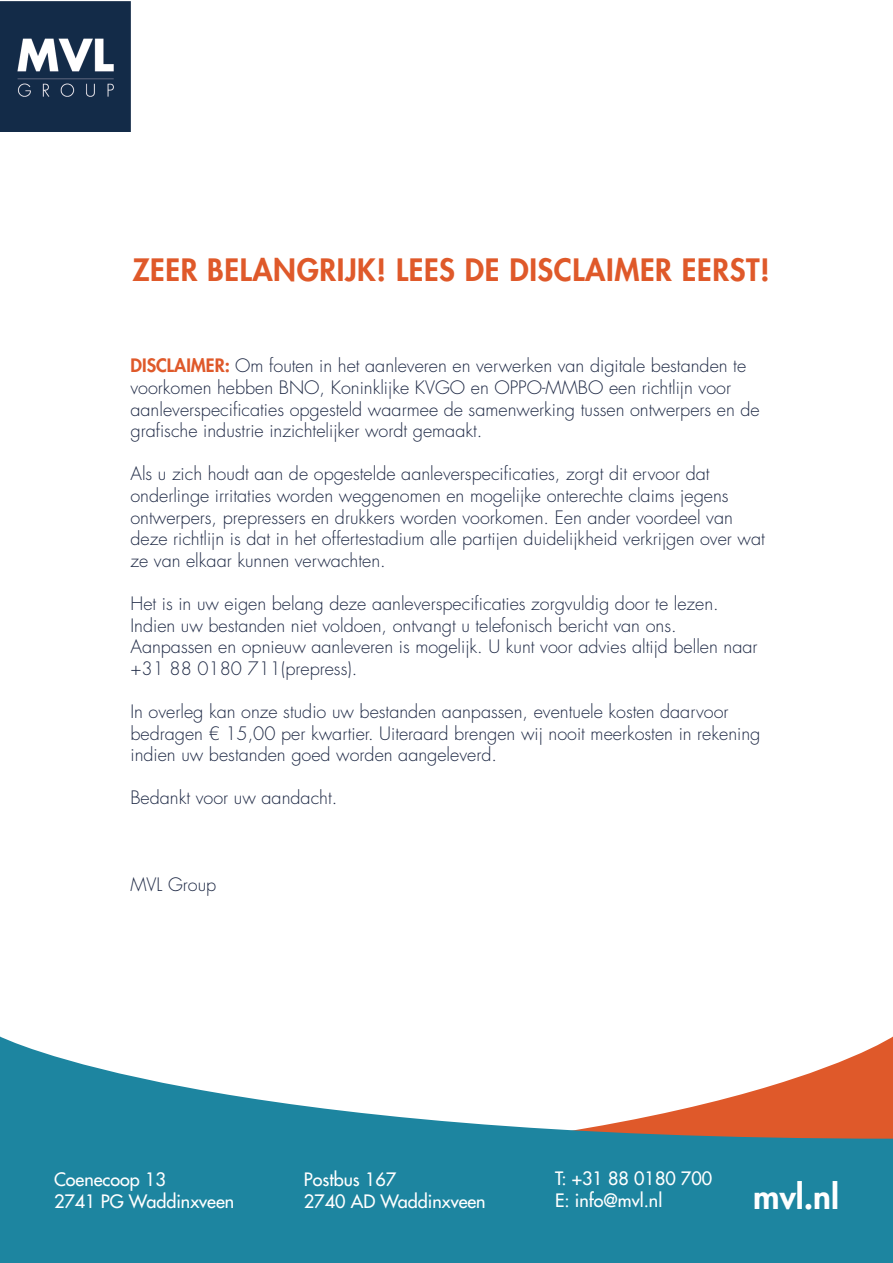
<style>
.page{position:relative;width:893px;height:1263px;background:#fff}
.page>*{position:absolute;margin:0;border:0;box-sizing:border-box;transform-origin:0 0}
.t1{font:800 33px "Futura Std";color:#fff}
.t2{font:800 30px "Futura Std";letter-spacing:.02em;color:#df592a}
.t3{font:300 18px/21.6px "Futura Std";color:#1e2945}
.t4{font:500 18px/21.6px "Futura Std";color:#fff}
.s1{font-weight:800;color:#df592a}
</style>
<div class="page">
<img style="left:0;top:1px;width:130px;height:131px">
<svg style="left:0;top:1036px;width:893px;height:227px;fill:#1d85a0"></svg>
<h2 class="t2" style="left:132px;top:251px;width:639px">ZEER BELANGRIJK! LEES DE DISCLAIMER EERST!</h2>
<p class="t3" style="left:130px;top:356px;width:631px"><span class="s1">DISCLAIMER:</span> Om fouten in het aanleveren en verwerken van digitale bestanden te voorkomen hebben BNO, Koninklijke KVGO en OPPO-MMBO een richtlijn voor aanleverspecificaties opgesteld waarmee de samenwerking tussen ontwerpers en de grafische industrie inzichtelijker wordt gemaakt.</p>
<p class="t3" style="left:130px;top:464px;width:636px">Als u zich houdt aan de opgestelde aanleverspecificaties, zorgt dit ervoor dat onderlinge irritaties worden weggenomen en mogelijke onterechte claims jegens ontwerpers, prepressers en drukkers worden voorkomen. Een ander voordeel van deze richtlijn is dat in het offertestadium alle partijen duidelijkheid verkrijgen over wat ze van elkaar kunnen verwachten.</p>
<p class="t3" style="left:130px;top:593px;width:629px">Het is in uw eigen belang deze aanleverspecificaties zorgvuldig door te lezen.<br>Indien uw bestanden niet voldoen, ontvangt u telefonisch bericht van ons.<br>Aanpassen en opnieuw aanleveren is mogelijk. U kunt voor advies altijd bellen naar +31 88 0180 711(prepress).</p>
<p class="t3" style="left:130px;top:701px;width:631px">In overleg kan onze studio uw bestanden aanpassen, eventuele kosten daarvoor bedragen € 15,00 per kwartier. Uiteraard brengen wij nooit meerkosten in rekening indien uw bestanden goed worden aangeleverd.</p>
<p class="t3" style="left:130px;top:788px;width:208px">Bedankt voor uw aandacht.</p>
<p class="t3" style="left:130px;top:874px;width:87px">MVL Group</p>
<p class="t4" style="left:54px;top:1169px;width:182px">Coenecoop 13<br>2741 PG Waddinxveen</p>
<p class="t4" style="left:304px;top:1169px;width:183px">Postbus 167<br>2740 AD Waddinxveen</p>
<p class="t4" style="left:555px;top:1168px;width:159px">T: +31 88 0180 700<br>E: info@mvl.nl</p>
<h1 class="t1" style="left:753px;top:1176px;width:87px">mvl.nl</h1>
</div>
